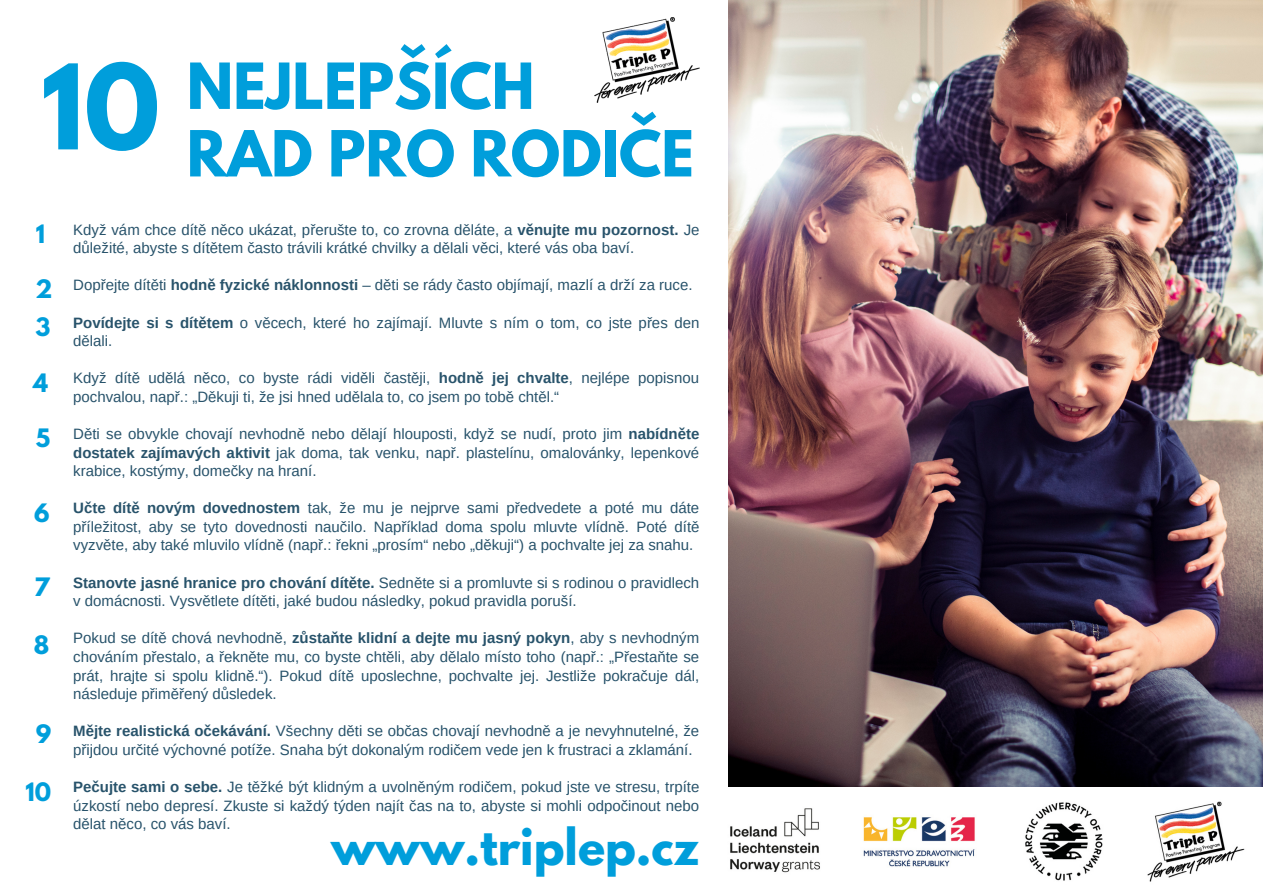
<style>
.page{position:relative;width:1263px;height:893px;background:#fff}
.page>*{position:absolute;margin:0;border:0;box-sizing:border-box;transform-origin:0 0}
.t1{font:700 104.25px "League Spartan";color:#009edb}
.t2{font:700 56.25px/67.5px "League Spartan";color:#009edb}
.t3{font:700 45px "League Spartan";color:#009edb}
.t4{font:700 22.5px "League Spartan";color:#009edb}
.t5{font:15px/18.6px "Arimo";color:#28536b}
.s1{font-weight:700}
</style>
<div class="page">
<img style="left:728px;top:786px;width:535px;height:96px">
<img style="left:595px;top:17px;width:105px;height:86px">
<img style="left:728px;top:0;width:535px;height:786px">
<h1 class="t1" style="left:41px;top:56px;width:120px">10</h1>
<h2 class="t2" style="left:187px;top:60px;width:509px">NEJLEPŠÍCH<br>RAD PRO RODIČE</h2>
<h3 class="t4" style="left:36px;top:223px;width:11px">1</h3>
<h3 class="t4" style="left:35px;top:278px;width:18px">2</h3>
<h3 class="t4" style="left:35px;top:316px;width:16px">3</h3>
<h3 class="t4" style="left:33px;top:371px;width:16px">4</h3>
<h3 class="t4" style="left:36px;top:427px;width:16px">5</h3>
<h3 class="t4" style="left:34px;top:501px;width:17px">6</h3>
<h3 class="t4" style="left:34px;top:576px;width:17px">7</h3>
<h3 class="t4" style="left:34px;top:633px;width:17px">8</h3>
<h3 class="t4" style="left:36px;top:723px;width:17px">9</h3>
<h3 class="t4" style="left:25px;top:780px;width:27px">10</h3>
<p class="t5" style="left:73px;top:220px;width:628px">Když vám chce dítě něco ukázat, přerušte to, co zrovna děláte, a <span class="s1">věnujte mu pozornost.</span> Je důležité, abyste s dítětem často trávili krátké chvilky a dělali věci, které vás oba baví.</p>
<p class="t5" style="left:73px;top:276px;width:621px">Dopřejte dítěti <span class="s1">hodně fyzické náklonnosti</span> – děti se rády často objímají, mazlí a drží za ruce.</p>
<p class="t5" style="left:73px;top:313px;width:628px"><span class="s1">Povídejte si s dítětem</span> o věcech, které ho zajímají. Mluvte s ním o tom, co jste přes den dělali.</p>
<p class="t5" style="left:73px;top:369px;width:627px">Když dítě udělá něco, co byste rádi viděli častěji, <span class="s1">hodně jej chvalte</span>, nejlépe popisnou pochvalou, např.: „Děkuji ti, že jsi hned udělala to, co jsem po tobě chtěl.“</p>
<p class="t5" style="left:73px;top:424px;width:628px;text-align:justify">Děti se obvykle chovají nevhodně nebo dělají hlouposti, když se nudí, proto jim <span class="s1">nabídněte dostatek zajímavých aktivit</span> jak doma, tak venku, např. plastelínu, omalovánky, lepenkové krabice, kostýmy, domečky na hraní.</p>
<p class="t5" style="left:73px;top:499px;width:628px;text-align:justify"><span class="s1">Učte dítě novým dovednostem</span> tak, že mu je nejprve sami předvedete a poté mu dáte příležitost, aby se tyto dovednosti naučilo. Například doma spolu mluvte vlídně. Poté dítě vyzvěte, aby také mluvilo vlídně (např.: řekni „prosím“ nebo „děkuji“) a pochvalte jej za snahu.</p>
<p class="t5" style="left:73px;top:573px;width:627px"><span class="s1">Stanovte jasné hranice pro chování dítěte.</span> Sedněte si a promluvte si s rodinou o pravidlech v domácnosti. Vysvětlete dítěti, jaké budou následky, pokud pravidla poruší.</p>
<p class="t5" style="left:73px;top:629px;width:627px;text-align:justify">Pokud se dítě chová nevhodně, <span class="s1">zůstaňte klidní a dejte mu jasný pokyn</span>, aby s nevhodným chováním přestalo, a řekněte mu, co byste chtěli, aby dělalo místo toho (např.: „Přestaňte se prát, hrajte si spolu klidně.“). Pokud dítě uposlechne, pochvalte jej. Jestliže pokračuje dál, následuje přiměřený důsledek.</p>
<p class="t5" style="left:73px;top:721px;width:627px"><span class="s1">Mějte realistická očekávání.</span> Všechny děti se občas chovají nevhodně a je nevyhnutelné, že přijdou určité výchovné potíže. Snaha být dokonalým rodičem vede jen k frustraci a zklamání.</p>
<p class="t5" style="left:73px;top:777px;width:628px;text-align:justify"><span class="s1">Pečujte sami o sebe.</span> Je těžké být klidným a uvolněným rodičem, pokud jste ve stresu, trpíte úzkostí nebo depresí. Zkuste si každý týden najít čas na to, abyste si mohli odpočinout nebo dělat něco, co vás baví.</p>
<h3 class="t3" style="left:331px;top:825px;width:369px">www.triplep.cz</h3>
</div>
